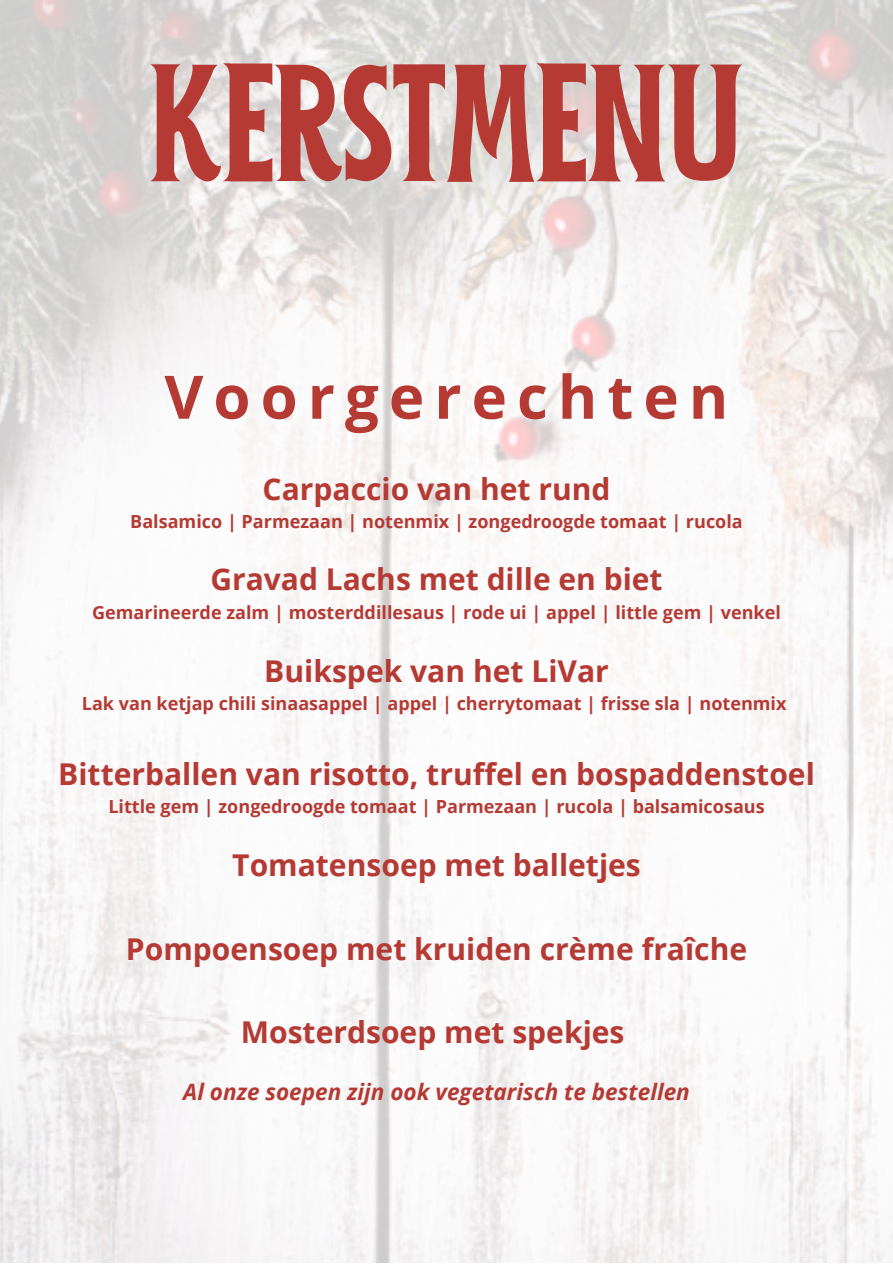
<style>
.page{position:relative;width:893px;height:1264px;background:#fff}
.page>*{position:absolute;margin:0;border:0;box-sizing:border-box;transform-origin:0 0}
.t1{font:211.65px "Welder Miles";color:#b53a34}
.t2{font:700 60px "Open Sans";letter-spacing:.165em;color:#b53a34}
.t3{font:700 30px "Open Sans";color:#b53a34}
.t4{font:italic 700 22.5px "Open Sans";color:#b53a34}
.t5{font:700 18px "Open Sans";color:#b53a34}
</style>
<div class="page">
<img style="left:0;top:0;width:892px;height:1262px">
<p class="t1" style="left:149px;top:14px;width:595px">KERSTMENU</p>
<p class="t2" style="left:164px;top:354px;width:565px">Voorgerechten</p>
<p class="t3" style="left:262px;top:467px;width:349px">Carpaccio van het rund</p>
<p class="t5" style="left:130px;top:508px;width:614px">Balsamico | Parmezaan | notenmix | zongedroogde tomaat | rucola</p>
<p class="t3" style="left:210px;top:557px;width:453px">Gravad Lachs met dille en biet</p>
<p class="t5" style="left:92px;top:599px;width:690px">Gemarineerde zalm | mosterddillesaus | rode ui | appel | little gem | venkel</p>
<p class="t3" style="left:264px;top:649px;width:346px">Buikspek van het LiVar</p>
<p class="t5" style="left:82px;top:690px;width:706px">Lak van ketjap chili sinaasappel | appel | cherrytomaat | frisse sla | notenmix</p>
<p class="t3" style="left:58px;top:753px;width:758px">Bitterballen van risotto, truffel en bospaddenstoel</p>
<p class="t5" style="left:108px;top:794px;width:657px">Little gem | zongedroogde tomaat | Parmezaan | rucola | balsamicosaus</p>
<p class="t3" style="left:232px;top:844px;width:410px">Tomatensoep met balletjes</p>
<p class="t3" style="left:126px;top:927px;width:622px">Pompoensoep met kruiden crème fraîche</p>
<p class="t3" style="left:241px;top:1010px;width:385px">Mosterdsoep met spekjes</p>
<p class="t4" style="left:183px;top:1076px;width:508px">Al onze soepen zijn ook vegetarisch te bestellen</p>
</div>
